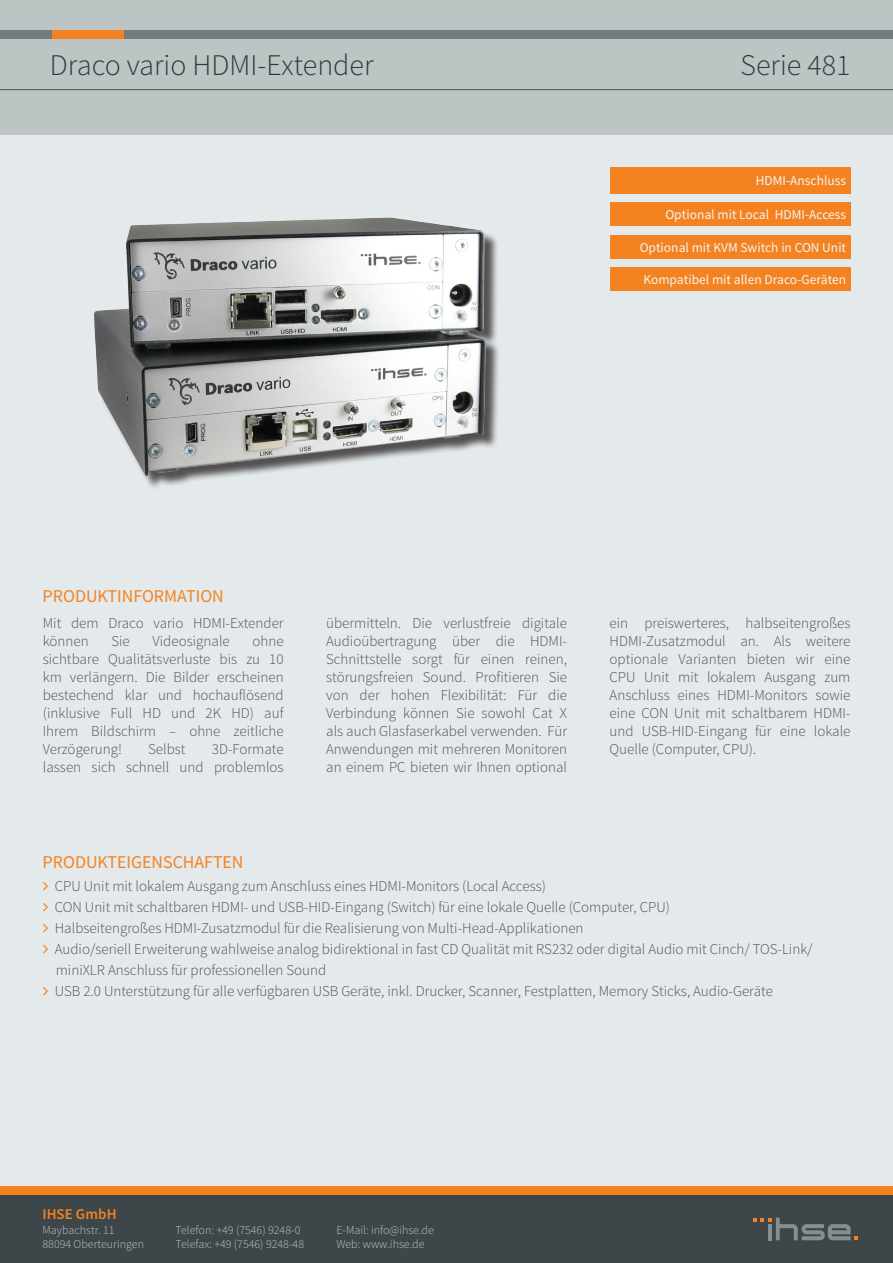
<style>
.page{position:relative;width:893px;height:1263px;background:#fff}
.page>*{position:absolute;margin:0;border:0;box-sizing:border-box;transform-origin:0 0}
.t1{font:300 30px "Source Sans Pro";color:#31393c}
.t2{font:18px "Source Sans Pro";color:#f58220}
.Liste{font:300 15px/18px "Source Sans Pro";color:#4d5455;text-align:justify}
.t3{font:600 15px "Source Sans Pro";letter-spacing:.005em;color:#f58220}
.t4{font:13.5px "Source Sans Pro";color:#f1f5f5}
.t5{font:300 12px/14.4px "Source Sans Pro";color:#c0c5c6}
</style>
<div class="page">
<div style="left:0;top:0;width:893px;height:135px;background:#bcc4c4"></div>
<div style="left:0;top:135px;width:893px;height:1056px;background:#e4e9eb"></div>
<div style="left:119px;top:30px;width:774px;height:8px;background:#727c7f"></div>
<div style="left:51px;top:30px;width:72px;height:8px;background:#f58220"></div>
<div style="left:0;top:30px;width:51px;height:8px;background:#727c7f"></div>
<div style="left:0;top:1195px;width:893px;height:68px;background:#3d474a"></div>
<svg style="left:753px;top:1217px;width:105px;height:23px"></svg>
<div style="left:0;top:1186px;width:893px;height:9px;background:#f58220"></div>
<hr style="left:0;top:89px;width:893px;height:1px;background:#4d5455">
<div style="left:610px;top:167px;width:240px;height:26px;background:#f58220"></div>
<div style="left:610px;top:267px;width:240px;height:24px;background:#f58220"></div>
<div style="left:610px;top:202px;width:240px;height:24px;background:#f58220"></div>
<div style="left:610px;top:235px;width:240px;height:24px;background:#f58220"></div>
<div style="left:96px;top:219px;width:404px;height:271px;background:#231f20;opacity:.75"></div>
<img style="left:94px;top:217px;width:393px;height:263px">
<h1 class="t1" style="left:50px;top:47px;width:325px">Draco vario HDMI-Extender</h1>
<h1 class="t1" style="left:741px;top:47px;width:111px">Serie 481</h1>
<p class="t4" style="left:756px;top:172px;width:92px">HDMI-Anschluss</p>
<p class="t4" style="left:665px;top:206px;width:182px">Optional mit Local HDMI-Access</p>
<p class="t4" style="left:640px;top:239px;width:208px">Optional mit KVM Switch in CON Unit</p>
<p class="t4" style="left:643px;top:271px;width:204px">Kompatibel mit allen Draco-Geräten</p>
<p class="t2" style="left:43px;top:584px;width:183px">PRODUKTINFORMATION</p>
<p class="Liste" style="left:43px;top:614px;width:242px">Mit dem Draco vario HDMI-Extender können</p>
<p class="Liste" style="left:43px;top:632px;width:242px;text-indent:210px">ohne sichtbare Qualitätsverluste bis zu 10 km verlängern. Die Bilder erscheinen bestechend klar und hochauflösend (inklusive Full HD und 2K HD) auf Ihrem Bildschirm – ohne zeitliche Verzögerung!</p>
<p class="Liste" style="left:112px;top:632px;width:20px">Sie</p>
<p class="Liste" style="left:153px;top:632px;width:79px">Videosignale</p>
<p class="Liste" style="left:148px;top:740px;width:39px">Selbst</p>
<p class="Liste" style="left:43px;top:740px;width:242px;text-align:right">3D-Formate<br>lassen sich schnell und problemlos</p>
<p class="Liste" style="left:326px;top:614px;width:242px">übermitteln. Die verlustfreie digitale Audioübertragung über die HDMI-Schnittstelle sorgt für einen reinen, störungsfreien Sound. Profitieren Sie von der hohen Flexibilität: Für die Verbindung können Sie sowohl Cat X als auch Glasfaserkabel verwenden. Für Anwendungen mit mehreren Monitoren an einem PC bieten wir Ihnen optional</p>
<p class="Liste" style="left:610px;top:614px;width:242px">ein preiswerteres, halbseitengroßes HDMI-Zusatzmodul an. Als weitere optionale Varianten bieten wir eine CPU Unit mit lokalem Ausgang zum Anschluss eines HDMI-Monitors sowie eine CON Unit mit schaltbarem HDMI&shy;und USB-HID-Eingang für eine lokale Quelle (Computer, CPU).</p>
<p class="t2" style="left:43px;top:851px;width:203px">PRODUKTEIGENSCHAFTEN</p>
<p class="Liste" style="left:55px;top:877px;width:493px">CPU Unit mit lokalem Ausgang zum Anschluss eines HDMI-Monitors (Local Access)</p>
<p class="Liste" style="left:55px;top:898px;width:617px">CON Unit mit schaltbaren HDMI- und USB-HID-Eingang (Switch) für eine lokale Quelle (Computer, CPU)</p>
<p class="Liste" style="left:55px;top:919px;width:530px">Halbseitengroßes HDMI-Zusatzmodul für die Realisierung von Multi-Head-Applikationen</p>
<p class="Liste" style="left:55px;top:940px;width:759px">Audio/seriell Erweiterung wahlweise analog bidirektional in fast CD Qualität mit RS232 oder digital Audio mit Cinch/ TOS-Link/</p>
<p class="Liste" style="left:56px;top:961px;width:272px">miniXLR Anschluss für professionellen Sound</p>
<p class="Liste" style="left:55px;top:982px;width:720px">USB 2.0 Unterstützung für alle verfügbaren USB Geräte, inkl. Drucker, Scanner, Festplatten, Memory Sticks, Audio-Geräte</p>
<p class="t3" style="left:43px;top:1204px;width:76px">IHSE GmbH</p>
<p class="t5" style="left:43px;top:1222px;width:103px">Maybachstr. 11<br>88094 Oberteuringen</p>
<p class="t5" style="left:176px;top:1222px;width:130px">Telefon: +49 (7546) 9248-0<br>Telefax: +49 (7546) 9248-48</p>
<p class="t5" style="left:336px;top:1222px;width:99px">E-Mail: info@ihse.de<br>Web: www.ihse.de</p>
</div>
